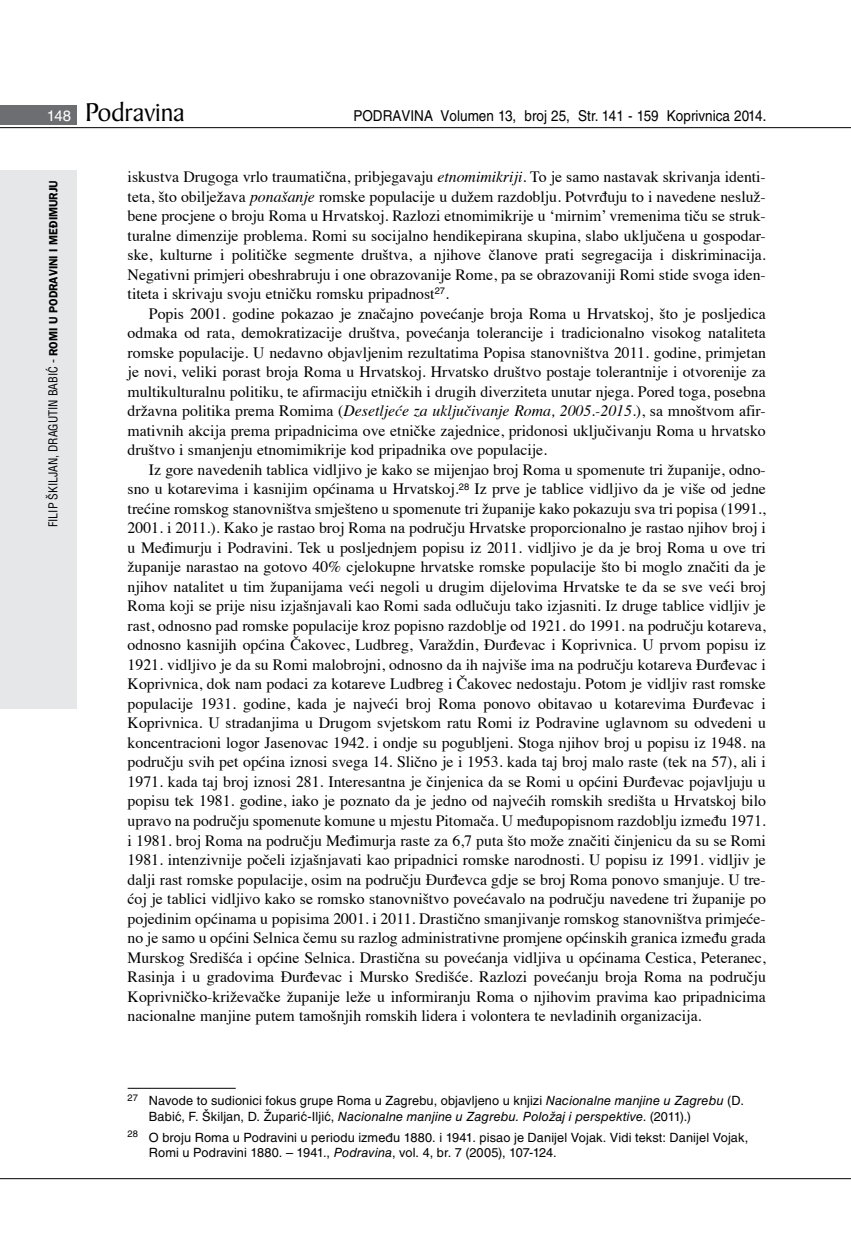
<style>
.page{position:relative;width:851px;height:1234px;background:#fff}
.page>*{position:absolute;margin:0;border:0;box-sizing:border-box;transform-origin:0 0}
.t1{font:27.6px "Baker Signet BT";color:#000}
.t2{font:15.75px/19.5px "Times";color:#000;text-align:justify}
.t3{font:15px "Helvetica LT Skin 29";color:#000;scale:.9 1}
.t4{font:12.75px/15.3px "Helvetica LT Skin 29";letter-spacing:.01em;color:#000}
.t5{font:condensed 12px "Helvetica LT Skin 29";letter-spacing:-.005em;color:#000}
.s1{font-family:"Helvetica LT Skin 29";font-size:15px;color:#fff}
.s2{font-family:"ITC Franklin Gothic Skin 29";font-weight:600;font-stretch:normal}
.s3{font-style:italic}
</style>
<div class="page">
<div style="left:0;top:170px;width:77px;height:538px;background:#e6e7e8"></div>
<div style="left:0;top:105px;width:77px;height:19px;background:#6d6e71"></div>
<hr style="left:0;top:127px;width:850px;height:1px;background:#000">
<hr style="left:0;top:1177px;width:850px;height:1px;background:#000">
<hr style="left:128px;top:1087px;width:108px;height:1px;background:#000">
<h1 class="t1" style="left:47px;top:95px;width:139px"><span class="s1">148</span> Podravina</h1>
<p class="t3" style="left:353px;top:107px;width:460px">PODRAVINA Volumen 13, broj 25, Str. 141 - 159 Koprivnica 2014.</p>
<p class="t5" style="left:46px;top:527px;width:347px;rotate:-90deg">fILIP ŠKILJAN, DRAGUTIN BABIĆ - <span class="s2">Romi u Podravini i Međimurju</span></p>
<p class="t2" style="left:128px;top:166px;width:639px">iskustva Drugoga vrlo traumatična, pribjegavaju <span class="s3">etnomimikriji</span>. To je samo nastavak skrivanja identi&shy;teta, što obilježava <span class="s3">ponašanje</span> romske populacije u dužem razdoblju. Potvrđuju to i navedene nesluž&shy;bene procjene o broju Roma u Hrvatskoj. Razlozi etnomimikrije u ‘mirnim’ vremenima tiču se struk&shy;turalne dimenzije problema. Romi su socijalno hendikepirana skupina, slabo uključena u gospodar&shy;ske, kulturne i političke segmente društva, a njihove članove prati segregacija i diskriminacija.<br>Negativni primjeri obeshrabruju i one obrazovanije Rome, pa se obrazovaniji Romi stide svoga iden&shy;titeta i skrivaju svoju etničku romsku pripadnost<sup>27</sup>.</p>
<p class="t2" style="left:128px;top:302px;width:639px;text-indent:21px">Popis 2001. godine pokazao je značajno povećanje broja Roma u Hrvatskoj, što je posljedica odmaka od rata, demokratizacije društva, povećanja tolerancije i tradicionalno visokog nataliteta romske populacije. U nedavno objavljenim rezultatima Popisa stanovništva 2011. godine, primjetan je novi, veliki porast broja Roma u Hrvatskoj. Hrvatsko društvo postaje tolerantnije i otvorenije za multikulturalnu politiku, te afirmaciju etničkih i drugih diverziteta unutar njega. Pored toga, posebna državna politika prema Romima (<span class="s3">Desetljeće za uključivanje Roma, 2005.-2015</span>.), sa mnoštvom afir&shy;mativnih akcija prema pripadnicima ove etničke zajednice, pridonosi uključivanju Roma u hrvatsko društvo i smanjenju etnomimikrije kod pripadnika ove populacije.</p>
<p class="t2" style="left:128px;top:458px;width:639px;text-indent:21px">Iz gore navedenih tablica vidljivo je kako se mijenjao broj Roma u spomenute tri županije, odno&shy;sno u kotarevima i kasnijim općinama u Hrvatskoj.<sup>28</sup> Iz prve je tablice vidljivo da je više od jedne trećine romskog stanovništva smješteno u spomenute tri županije kako pokazuju sva tri popisa (1991., 2001. i 2011.). Kako je rastao broj Roma na području Hrvatske proporcionalno je rastao njihov broj i u Međimurju i Podravini. Tek u posljednjem popisu iz 2011. vidljivo je da je broj Roma u ove tri županije narastao na gotovo 40% cjelokupne hrvatske romske populacije što bi moglo značiti da je njihov natalitet u tim županijama veći negoli u drugim dijelovima Hrvatske te da se sve veći broj Roma koji se prije nisu izjašnjavali kao Romi sada odlučuju tako izjasniti. Iz druge tablice vidljiv je rast, odnosno pad romske populacije kroz popisno razdoblje od 1921. do 1991. na području kotareva, odnosno kasnijih općina Čakovec, Ludbreg, Varaždin, Đurđevac i Koprivnica. U prvom popisu iz 1921. vidljivo je da su Romi malobrojni, odnosno da ih najviše ima na području kotareva Đurđevac i Koprivnica, dok nam podaci za kotareve Ludbreg i Čakovec nedostaju. Potom je vidljiv rast romske populacije 1931. godine, kada je najveći broj Roma ponovo obitavao u kotarevima Đurđevac i Koprivnica. U stradanjima u Drugom svjetskom ratu Romi iz Podravine uglavnom su odvedeni u koncentracioni logor Jasenovac 1942. i ondje su pogubljeni. Stoga njihov broj u popisu iz 1948. na području svih pet općina iznosi svega 14. Slično je i 1953. kada taj broj malo raste (tek na 57), ali i 1971. kada taj broj iznosi 281. Interesantna je činjenica da se Romi u općini Đurđevac pojavljuju u popisu tek 1981. godine, iako je poznato da je jedno od najvećih romskih središta u Hrvatskoj bilo upravo na području spomenute komune u mjestu Pitomača. U međupopisnom razdoblju između 1971. i 1981. broj Roma na području Međimurja raste za 6,7 puta što može značiti činjenicu da su se Romi 1981. intenzivnije počeli izjašnjavati kao pripadnici romske narodnosti. U popisu iz 1991. vidljiv je dalji rast romske populacije, osim na području Đurđevca gdje se broj Roma ponovo smanjuje. U tre&shy;ćoj je tablici vidljivo kako se romsko stanovništvo povećavalo na području navedene tri županije po pojedinim općinama u popisima 2001. i 2011. Drastično smanjivanje romskog stanovništva primjeće&shy;no je samo u općini Selnica čemu su razlog administrativne promjene općinskih granica između grada Murskog Središća i općine Selnica. Drastična su povećanja vidljiva u općinama Cestica, Peteranec, Rasinja i u gradovima Đurđevac i Mursko Središće. Razlozi povećanju broja Roma na području Koprivničko-križevačke županije leže u informiranju Roma o njihovim pravima kao pripadnicima nacionalne manjine putem tamošnjih romskih lidera i volontera te nevladinih organizacija.</p>
<p class="t4" style="left:149px;top:1092px;width:596px;text-indent:-21px"><sup>27</sup> Navode to sudionici fokus grupe Roma u Zagrebu, objavljeno u knjizi <span class="s3">Nacionalne manjine u Zagrebu</span> (D.<br>Babić, F. Škiljan, D. Župarić-Iljić, <span class="s3">Nacionalne manjine u Zagrebu. Položaj i perspektive</span>. (2011).)</p>
<p class="t4" style="left:149px;top:1129px;width:600px;text-indent:-21px"><sup>28</sup> O broju Roma u Podravini u periodu između 1880. i 1941. pisao je Danijel Vojak. Vidi tekst: Danijel Vojak,<br>Romi u Podravini 1880. – 1941., <span class="s3">Podravina</span>, vol. 4, br. 7 (2005), 107-124.</p>
</div>
